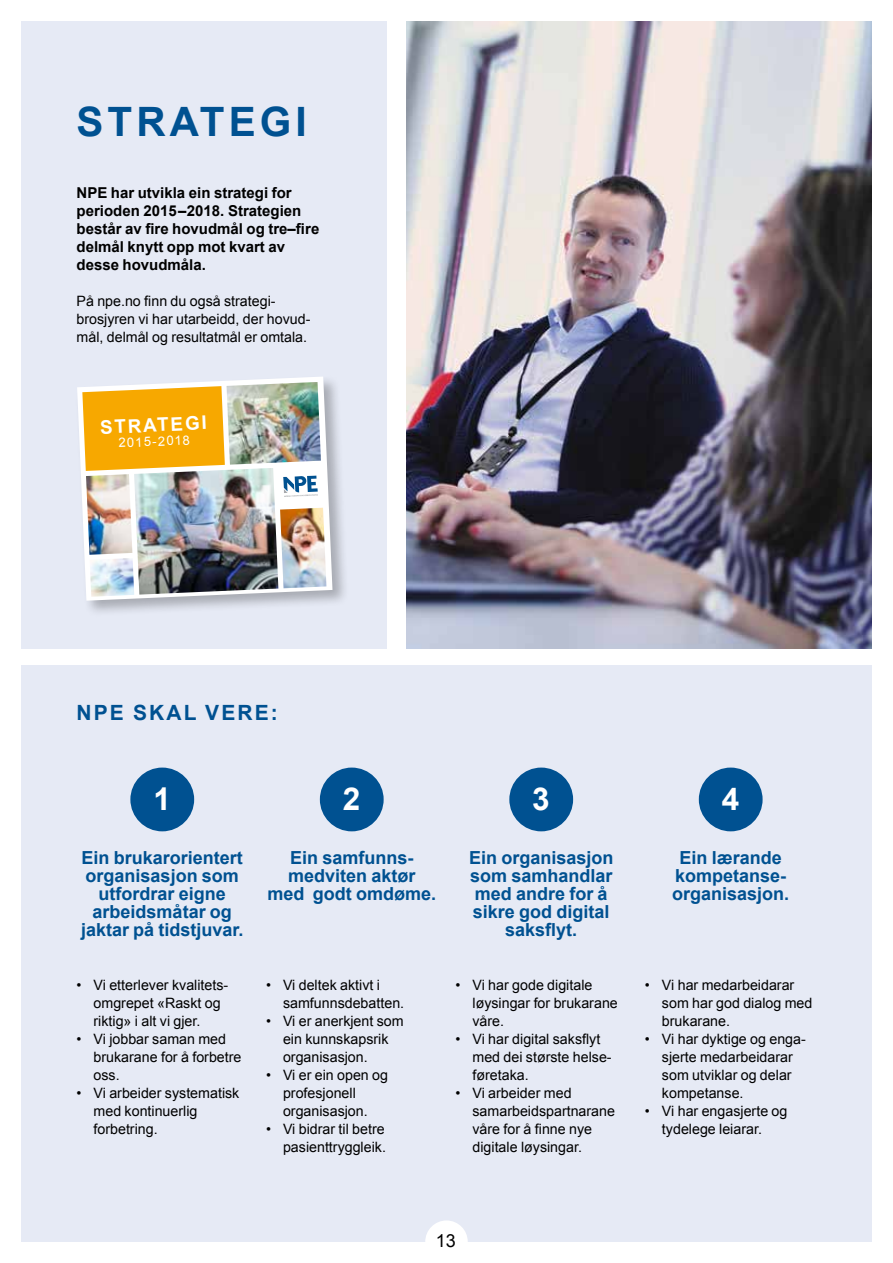
<style>
.page{position:relative;width:893px;height:1263px;background:#fff}
.page>*{position:absolute;margin:0;border:0;box-sizing:border-box;transform-origin:0 0}
.t1{font:700 40.5px "Arial";letter-spacing:.1em;color:#005191}
.t2{font:700 31.5px "Arial";color:#fff}
.t3{font:700 21px "Arial";letter-spacing:.1em;color:#005191}
.t4{font:700 18.75px "Arial";color:#fff}
.t5{font:700 18px/18px "Arial";color:#005191;text-align:center}
.t6{font:18px "Arial";color:#000}
.t7{font:700 15px/18px "Arial";color:#000}
.t8{font:14.25px/18px "Arial";color:#000}
.t9{font:13.05px "Arial";color:#fff}
</style>
<div class="page">
<div style="left:21px;top:665px;width:850px;height:577px;background:#e6eaf5"></div>
<div style="left:425px;top:1220px;width:43px;height:43px;background:#fff;border-radius:50%"></div>
<div style="left:21px;top:21px;width:366px;height:627px;background:#e6eaf5"></div>
<img style="left:406px;top:21px;width:465px;height:627px">
<div style="left:75px;top:374px;width:274px;height:243px;background:#000;opacity:.27"></div>
<svg style="left:77px;top:376px;width:255px;height:225px"></svg>
<svg style="left:82px;top:386px;width:143px;height:85px;background:#f7ae13"></svg>
<img style="left:134px;top:468px;width:144px;height:127px">
<img style="left:227px;top:382px;width:94px;height:83px">
<img style="left:86px;top:474px;width:46px;height:81px">
<img style="left:90px;top:558px;width:44px;height:39px">
<img style="left:280px;top:508px;width:46px;height:80px">
<svg style="left:283px;top:475px;width:35px;height:22px"></svg>
<div style="left:130px;top:767px;width:64px;height:64px;background:#005191;border-radius:50%"></div>
<div style="left:320px;top:767px;width:64px;height:64px;background:#005191;border-radius:50%"></div>
<div style="left:509px;top:767px;width:64px;height:64px;background:#005191;border-radius:50%"></div>
<div style="left:699px;top:767px;width:64px;height:64px;background:#005191;border-radius:50%"></div>
<h1 class="t1" style="left:77px;top:95px;width:232px">STRATEGI</h1>
<p class="t7" style="left:77px;top:184px;width:244px">NPE har utvikla ein strategi for perioden 2015–2018. Strategien består av fire hovudmål og tre–fire delmål knytt opp mot kvart av desse hovudmåla.</p>
<p class="t8" style="left:77px;top:292px;width:235px">På npe.no finn du også strategi&shy;brosjyren vi har utarbeidd, der hovud&shy;mål, delmål og resultatmål er omtala.</p>
<h3 class="t4" style="left:100px;top:414px;width:108px;rotate:-2deg">STRATEGI</h3>
<p class="t9" style="left:118px;top:434px;width:73px;rotate:-2deg">2015-2018</p>
<h3 class="t3" style="left:77px;top:699px;width:203px">NPE SKAL VERE:</h3>
<h2 class="t2" style="left:153px;top:778px;width:19px">1</h2>
<h2 class="t2" style="left:343px;top:778px;width:19px">2</h2>
<h2 class="t2" style="left:532px;top:778px;width:19px">3</h2>
<h2 class="t2" style="left:722px;top:778px;width:19px">4</h2>
<p class="t5" style="left:81px;top:849px;width:164px">Ein brukarorientert organisasjon som utfordrar eigne arbeidsmåtar og jaktar på tidstjuvar.</p>
<p class="t8" style="left:94px;top:976px;width:136px;text-indent:-17px">• Vi etterlever kvalitets&shy;omgrepet «Raskt og riktig» i alt vi gjer.</p>
<p class="t8" style="left:94px;top:1030px;width:149px;text-indent:-17px">• Vi jobbar saman med brukarane for å forbetre oss.</p>
<p class="t8" style="left:94px;top:1084px;width:147px;text-indent:-17px">• Vi arbeider systematisk med kontinuerlig forbetring.</p>
<p class="t5" style="left:267px;top:849px;width:170px">Ein samfunns&shy;medviten aktør med godt omdøme.</p>
<p class="t8" style="left:283px;top:976px;width:123px;text-indent:-17px">• Vi deltek aktivt i samfunnsdebatten.</p>
<p class="t8" style="left:283px;top:1012px;width:122px;text-indent:-17px">• Vi er anerkjent som ein kunnskapsrik organisasjon.</p>
<p class="t8" style="left:283px;top:1066px;width:107px;text-indent:-17px">• Vi er ein open og profesjonell organisasjon.</p>
<p class="t8" style="left:266px;top:1120px;width:121px;text-align:right">• Vi bidrar til betre pasienttryggleik.</p>
<p class="t5" style="left:469px;top:849px;width:146px">Ein organisasjon som samhandlar med andre for å sikre god digital saksflyt.</p>
<p class="t8" style="left:472px;top:976px;width:147px;text-indent:-17px">• Vi har gode digitale løysingar for brukarane våre.</p>
<p class="t8" style="left:472px;top:1030px;width:141px;text-indent:-17px">• Vi har digital saksflyt med dei største helse&shy;føretaka.</p>
<p class="t8" style="left:472px;top:1084px;width:144px;text-indent:-17px">• Vi arbeider med samarbeidspartnarane våre for å finne nye digitale løysingar.</p>
<p class="t5" style="left:672px;top:849px;width:119px">Ein lærande kompetanse&shy;organisasjon.</p>
<p class="t8" style="left:662px;top:976px;width:152px;text-indent:-17px">• Vi har medarbeidarar som har god dialog med brukarane.</p>
<p class="t8" style="left:662px;top:1030px;width:145px;text-indent:-17px">• Vi har dyktige og enga&shy;sjerte medarbeidarar som utviklar og delar kompetanse.</p>
<p class="t8" style="left:645px;top:1102px;width:144px;text-align:center">• Vi har engasjerte og tydelege leiarar.</p>
<p class="t6" style="left:436px;top:1229px;width:22px">13</p>
</div>
